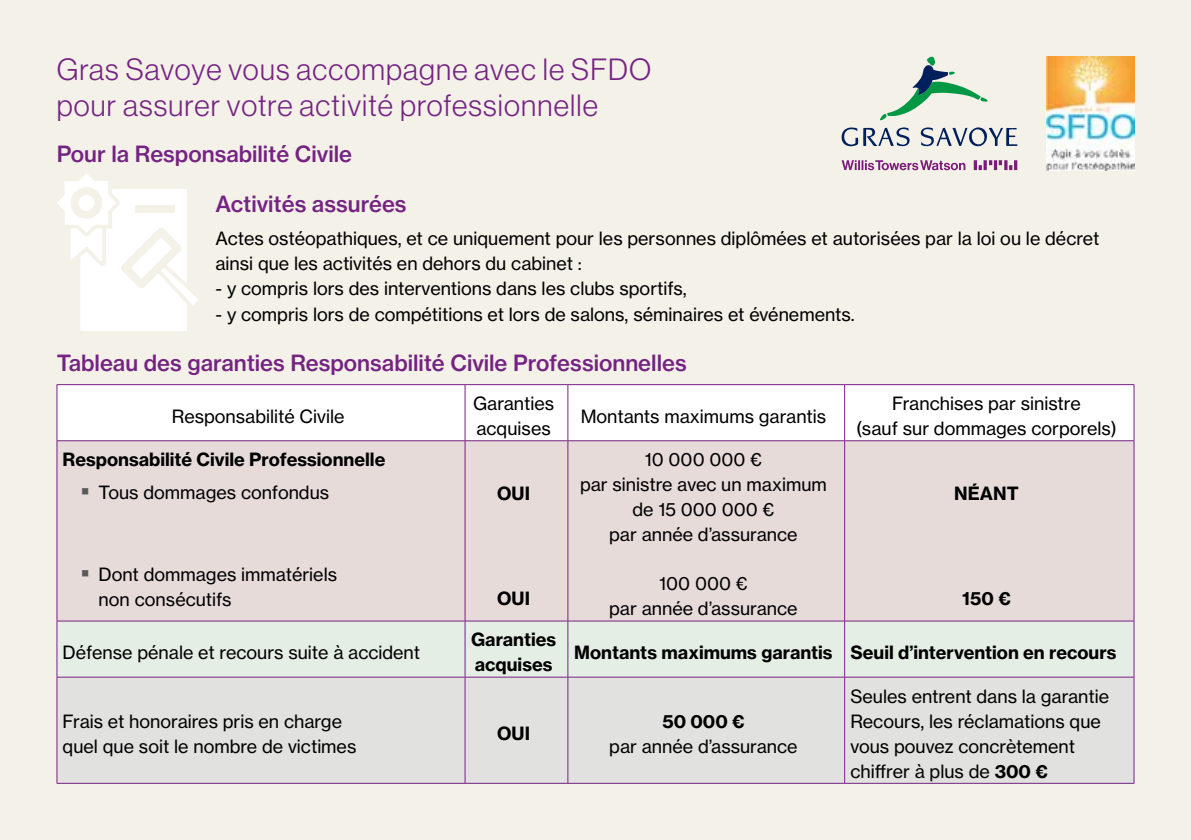
<style>
.page{position:relative;width:1191px;height:840px;background:#fff}
.page>*{position:absolute;margin:0;border:0;box-sizing:border-box;transform-origin:0 0}
.t1{font:30px/36px "N Haas Grotesk DS Std 45 Lt";letter-spacing:.04em;color:#752383}
.t2{font:22px "N Haas Grotesk TX Std 65 Md";color:#752383}
.t3{font:18px/25px "N Haas Grotesk TX Std 55 Rg";color:#000}
.t4{font:18px/25px "N Haas Grotesk TX Std 75 Bd";color:#000}
.s1{font-family:"N Haas Grotesk TX Std 75 Bd"}
</style>
<div class="page">
<div style="left:0;top:0;width:1191px;height:839px;background:#f4f1e8"></div>
<svg style="left:57px;top:173px;width:141px;height:158px"></svg>
<div style="left:79px;top:195px;width:15px;height:16px;background:#fff;border-radius:50%"></div>
<div style="left:58px;top:385px;width:1075px;height:55px;background:#fff"></div>
<div style="left:58px;top:441px;width:1075px;height:179px;background:#e7dbda"></div>
<div style="left:58px;top:621px;width:1075px;height:55px;background:#e4eee4"></div>
<div style="left:58px;top:677px;width:1075px;height:105px;background:#e1e2e0"></div>
<hr style="left:57px;top:384px;width:408px;height:1px;background:#752383">
<hr style="left:57px;top:384px;width:1px;height:56px;background:#752383">
<hr style="left:465px;top:384px;width:103px;height:1px;background:#752383">
<hr style="left:465px;top:384px;width:1px;height:56px;background:#752383">
<hr style="left:568px;top:384px;width:276px;height:1px;background:#752383">
<hr style="left:567px;top:384px;width:1px;height:56px;background:#752383">
<hr style="left:844px;top:384px;width:290px;height:1px;background:#752383">
<hr style="left:844px;top:384px;width:1px;height:56px;background:#752383">
<hr style="left:1133px;top:384px;width:1px;height:56px;background:#752383">
<hr style="left:57px;top:440px;width:408px;height:1px;background:#752383">
<hr style="left:57px;top:441px;width:1px;height:179px;background:#752383">
<hr style="left:465px;top:440px;width:103px;height:1px;background:#752383">
<hr style="left:465px;top:441px;width:1px;height:179px;background:#752383">
<hr style="left:568px;top:440px;width:276px;height:1px;background:#752383">
<hr style="left:567px;top:441px;width:1px;height:179px;background:#752383">
<hr style="left:844px;top:440px;width:290px;height:1px;background:#752383">
<hr style="left:844px;top:441px;width:1px;height:179px;background:#752383">
<hr style="left:1133px;top:441px;width:1px;height:179px;background:#752383">
<hr style="left:57px;top:620px;width:408px;height:1px;background:#752383">
<hr style="left:57px;top:621px;width:1px;height:55px;background:#752383">
<hr style="left:465px;top:620px;width:103px;height:1px;background:#752383">
<hr style="left:465px;top:621px;width:1px;height:55px;background:#752383">
<hr style="left:568px;top:620px;width:276px;height:1px;background:#752383">
<hr style="left:567px;top:621px;width:1px;height:55px;background:#752383">
<hr style="left:844px;top:620px;width:290px;height:1px;background:#752383">
<hr style="left:844px;top:621px;width:1px;height:55px;background:#752383">
<hr style="left:1133px;top:621px;width:1px;height:55px;background:#752383">
<hr style="left:57px;top:676px;width:408px;height:1px;background:#752383">
<hr style="left:57px;top:677px;width:1px;height:105px;background:#752383">
<hr style="left:465px;top:676px;width:103px;height:1px;background:#752383">
<hr style="left:465px;top:677px;width:1px;height:105px;background:#752383">
<hr style="left:568px;top:676px;width:276px;height:1px;background:#752383">
<hr style="left:567px;top:677px;width:1px;height:105px;background:#752383">
<hr style="left:844px;top:676px;width:290px;height:1px;background:#752383">
<hr style="left:844px;top:677px;width:1px;height:105px;background:#752383">
<hr style="left:1133px;top:677px;width:1px;height:105px;background:#752383">
<hr style="left:57px;top:782px;width:408px;height:1px;background:#752383">
<hr style="left:465px;top:782px;width:103px;height:1px;background:#752383">
<hr style="left:568px;top:782px;width:276px;height:1px;background:#752383">
<hr style="left:844px;top:782px;width:290px;height:1px;background:#752383">
<img style="left:1046px;top:57px;width:88px;height:113px">
<svg style="left:841px;top:160px;width:176px;height:10px"></svg>
<svg style="left:880px;top:57px;width:108px;height:63px"></svg>
<svg style="left:920px;top:127px;width:97px;height:20px"></svg>
<svg style="left:841px;top:127px;width:69px;height:20px"></svg>
<svg style="left:82px;top:488px;width:6px;height:6px"></svg>
<svg style="left:82px;top:570px;width:6px;height:6px"></svg>
<h1 class="t1" style="left:57px;top:51px;width:596px">Gras Savoye vous accompagne avec le SFDO pour assurer votre activité professionnelle</h1>
<p class="t2" style="left:57px;top:140px;width:297px">Pour la Responsabilité Civile</p>
<p class="t2" style="left:215px;top:190px;width:193px">Activités assurées</p>
<p class="t3" style="left:215px;top:225px;width:885px">Actes ostéopathiques, et ce uniquement pour les personnes diplômées et autorisées par la loi ou le décret ainsi que les activités en dehors du cabinet :</p>
<p class="t3" style="left:215px;top:275px;width:473px">- y compris lors des interventions dans les clubs sportifs,</p>
<p class="t3" style="left:215px;top:301px;width:641px">- y compris lors de compétitions et lors de salons, séminaires et événements.</p>
<p class="t2" style="left:57px;top:349px;width:631px">Tableau des garanties Responsabilité Civile Professionnelles</p>
<p class="t3" style="left:172px;top:403px;width:174px">Responsabilité Civile</p>
<p class="t3" style="left:473px;top:391px;width:82px">Garanties acquises</p>
<p class="t3" style="left:856px;top:391px;width:262px;text-align:center">Franchises par sinistre<br>(sauf sur dommages corporels)</p>
<p class="t3" style="left:581px;top:403px;width:247px">Montants maximums garantis</p>
<p class="t4" style="left:63px;top:447px;width:324px">Responsabilité Civile Professionnelle</p>
<p class="t3" style="left:99px;top:480px;width:232px">Tous dommages confondus</p>
<p class="t3" style="left:99px;top:562px;width:240px">Dont dommages immatériels non consécutifs</p>
<p class="t3" style="left:63px;top:639px;width:359px">Défense pénale et recours suite à accident</p>
<p class="t3" style="left:63px;top:708px;width:295px">Frais et honoraires pris en charge quel que soit le nombre de victimes</p>
<p class="t4" style="left:497px;top:480px;width:34px">OUI</p>
<p class="t4" style="left:497px;top:585px;width:34px">OUI</p>
<p class="t4" style="left:471px;top:627px;width:87px">Garanties acquises</p>
<p class="t4" style="left:497px;top:720px;width:34px">OUI</p>
<p class="t3" style="left:580px;top:447px;width:248px;text-align:center">10 000 000 €<br>par sinistre avec un maximum de 15 000 000 €<br>par année d’assurance</p>
<p class="t3" style="left:609px;top:571px;width:190px;text-align:center">100 000 €<br>par année d’assurance</p>
<p class="t4" style="left:954px;top:480px;width:66px">NÉANT</p>
<p class="t4" style="left:962px;top:585px;width:50px">150 €</p>
<p class="t4" style="left:574px;top:639px;width:543px">Montants maximums garantis Seuil d’intervention en recours</p>
<p class="t4" style="left:662px;top:708px;width:84px">50 000 €</p>
<p class="t3" style="left:609px;top:733px;width:190px">par année d’assurance</p>
<p class="t3" style="left:850px;top:683px;width:260px">Seules entrent dans la garantie<br>Recours, les réclamations que vous pouvez concrètement chiffrer à plus de <span class="s1">300 €</span></p>
</div>
